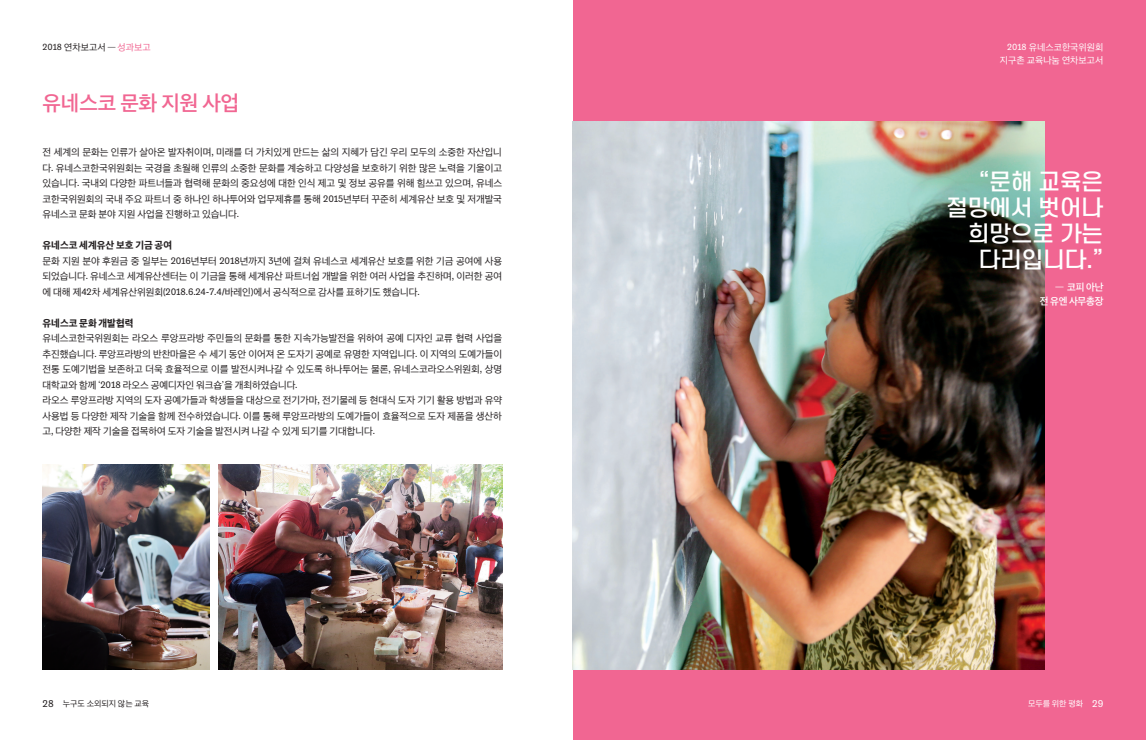
<style>
.page{position:relative;width:1146px;height:740px;background:#fff}
.page>*{position:absolute;margin:0;border:0;box-sizing:border-box;transform-origin:0 0}
.리드-에스코어{font:500 22px "S Core Dream 5";letter-spacing:-.03em;color:#fff;scale:1.05 1}
.제목{font:20px "SD Gothic Neo 1 OTFSB";color:#f16692}
.본문1-양쪽{font:9.5px/15.5px "SD Gothic Neo 1 OTFR";letter-spacing:-.01em;color:#231f20;text-align:justify}
.본문3{font:9.5px "SD Gothic Neo 1 OTFEB";color:#231f20}
.리드텍스트{font:9.5px "SD Gothic Neo 1 OTFSB";letter-spacing:-.02em;color:#fff}
.꼭지{font:9px "SD Gothic Neo 1 OTFR";color:#fff}
.꼭지-2{font:9px "SD Gothic Neo 1 OTFR";color:#231f20}
.t1{font:8px "SD Gothic Neo 1 OTFR";color:#231f20}
.꼭지-3{font:8px "SD Gothic Neo 1 OTFR";color:#fff}
.s1{font-family:"Tenso";font-size:9.2px}
.s2{color:#f16692}
.s3{font-family:"Tenso"}
.s4{font-family:"Tenso";font-size:9.7px}
.s5{font-family:"Tenso";font-size:10.2px}
</style>
<div class="page">
<div style="left:573px;top:0;width:572px;height:740px;background:#f16692"></div>
<img style="left:43px;top:465px;width:166px;height:204px">
<img style="left:218px;top:465px;width:284px;height:204px">
<img style="left:573px;top:122px;width:471px;height:547px">
<p class="꼭지-2" style="left:43px;top:43px;width:110px"><span class="s1">2018</span> 연차보고서 — <span class="s2">성과보고</span></p>
<p class="제목" style="left:43px;top:93px;width:198px">유네스코 문화 지원 사업</p>
<p class="본문1-양쪽" style="left:43px;top:144px;width:461px">전 세계의 문화는 인류가 살아온 발자취이며<span class="s3">,</span> 미래를 더 가치있게 만드는 삶의 지혜가 담긴 우리 모두의 소중한 자산입니 다<span class="s3">.</span> 유네스코한국위원회는 국경을 초월해 인류의 소중한 문화를 계승하고 다양성을 보호하기 위한 많은 노력을 기울이고 있습니다<span class="s3">.</span> 국내외 다양한 파트너들과 협력해 문화의 중요성에 대한 인식 제고 및 정보 공유를 위해 힘쓰고 있으며<span class="s3">,</span> 유네스 코한국위원회의 국내 주요 파트너 중 하나인 하나투어와 업무제휴를 통해 <span class="s4">2015</span>년부터 꾸준히 세계유산 보호 및 저개발국 유네스코 문화 분야 지원 사업을 진행하고 있습니다<span class="s3">.</span></p>
<p class="본문3" style="left:43px;top:240px;width:131px">유네스코 세계유산 보호 기금 공여</p>
<p class="본문1-양쪽" style="left:43px;top:253px;width:461px">문화 지원 분야 후원금 중 일부는 <span class="s4">2016</span>년부터 <span class="s4">2018</span>년까지 <span class="s4">3</span>년에 걸쳐 유네스코 세계유산 보호를 위한 기금 공여에 사용 되었습니다<span class="s3">.</span> 유네스코 세계유산센터는 이 기금을 통해 세계유산 파트너쉽 개발을 위한 여러 사업을 추진하며<span class="s3">,</span> 이러한 공여 에 대해 제<span class="s4">42</span>차 세계유산위원회<span class="s3">(</span><span class="s4">2018</span><span class="s3">.</span><span class="s4">6</span><span class="s3">.</span><span class="s4">24</span><span class="s3">-</span><span class="s4">7</span><span class="s3">.</span><span class="s4">4</span><span class="s3">/</span>바레인<span class="s3">)</span>에서 공식적으로 감사를 표하기도 했습니다<span class="s3">.</span></p>
<p class="본문3" style="left:43px;top:318px;width:92px">유네스코 문화 개발협력</p>
<p class="본문1-양쪽" style="left:43px;top:330px;width:461px">유네스코한국위원회는 라오스 루앙프라방 주민들의 문화를 통한 지속가능발전을 위하여 공예 디자인 교류 협력 사업을 추진했습니다<span class="s3">.</span> 루앙프라방의 반찬마을은 수 세기 동안 이어져 온 도자기 공예로 유명한 지역입니다<span class="s3">.</span> 이 지역의 도예가들이 전통 도예기법을 보존하고 더욱 효율적으로 이를 발전시켜나갈 수 있도록 하나투어는 물론<span class="s3">,</span> 유네스코라오스위원회<span class="s3">,</span> 상명 대학교와 함께 ‘<span class="s4">2018</span> 라오스 공예디자인 워크숍’을 개최하였습니다<span class="s3">.</span></p>
<p class="본문1-양쪽" style="left:43px;top:392px;width:461px">라오스 루앙프라방 지역의 도자 공예가들과 학생들을 대상으로 전기가마<span class="s3">,</span> 전기물레 등 현대식 도자 기기 활용 방법과 유약 사용법 등 다양한 제작 기술을 함께 전수하였습니다<span class="s3">.</span> 이를 통해 루앙프라방의 도예가들이 효율적으로 도자 제품을 생산하 고<span class="s3">,</span> 다양한 제작 기술을 접목하여 도자 기술을 발전시켜 나갈 수 있게 되기를 기대합니다<span class="s3">.</span></p>
<p class="꼭지" style="left:1007px;top:43px;width:98px"><span class="s1">2018</span> 유네스코한국위원회</p>
<p class="꼭지" style="left:999px;top:56px;width:105px">지구촌 교육나눔 연차보고서</p>
<p class="리드-에스코어" style="left:978px;top:166px;width:120px">“문해 교육은</p>
<p class="리드-에스코어" style="left:946px;top:192px;width:151px">절망에서 벗어나</p>
<p class="리드-에스코어" style="left:967px;top:218px;width:131px">희망으로 가는</p>
<p class="리드-에스코어" style="left:978px;top:244px;width:120px">다리입니다.”</p>
<p class="리드텍스트" style="left:1055px;top:282px;width:49px">— 코피 아난</p>
<p class="리드텍스트" style="left:1039px;top:296px;width:65px">전 유엔 사무총장</p>
<p class="t1" style="left:43px;top:700px;width:108px"><span class="s5">28</span> 누구도 소외되지 않는 교육</p>
<p class="꼭지-3" style="left:1027px;top:700px;width:77px">모두를 위한 평화 <span class="s5">29</span></p>
</div>
